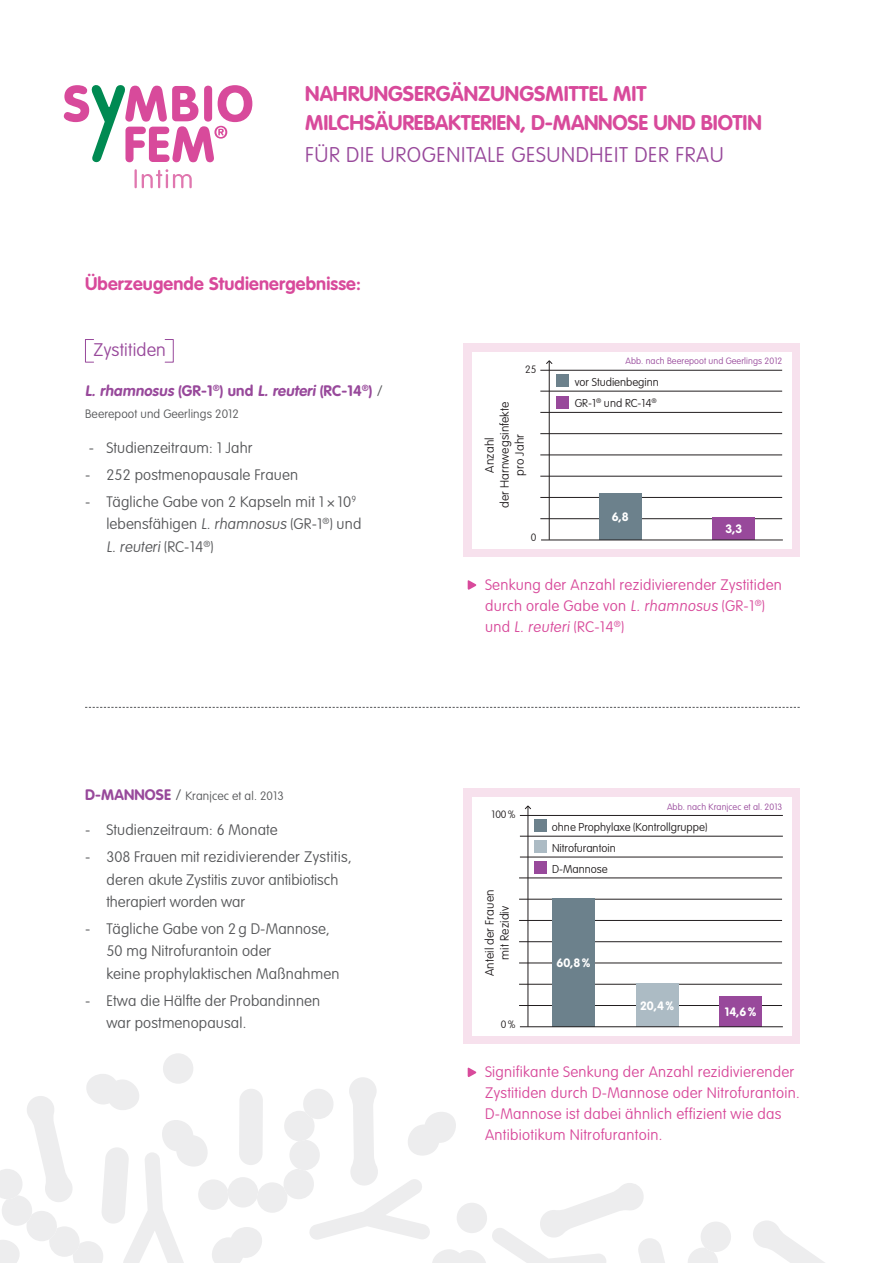
<style>
.page{position:relative;width:885px;height:1263px;background:#fff}
.page>*{position:absolute;margin:0;border:0;box-sizing:border-box;transform-origin:0 0}
.t1{font:700 21px/28.5px "VAG Rounded Std";letter-spacing:-.01em;color:#d84a9b}
.t2{font:100 21px "VAG Rounded Std";letter-spacing:.03em;color:#98499b}
.t3{font:700 18px "VAG Rounded Std";letter-spacing:.01em;color:#d84a9b}
.t4{font:100 18px "VAG Rounded Std";letter-spacing:.01em;color:#98499b}
.t5{font:100 15px/22.5px "VAG Rounded Std";letter-spacing:.01em;color:#57585a}
.t6{font:100 15px/21px "VAG Rounded Std";letter-spacing:.02em;color:#d84a9b}
.t7{font:700 15px "VAG Rounded Std";letter-spacing:.01em;color:#98499b}
.t8{font:100 12px/15px "VAG Rounded Std";letter-spacing:.01em;color:#231f20;text-align:center}
.t9{font:100 12px "VAG Rounded Std";letter-spacing:.01em;color:#57585a}
.t10{font:700 12px "VAG Rounded Std";color:#fff}
.t11{font:100 11.25px/21px "VAG Rounded Std";color:#231f20}
.t12{font:100 10.5px "VAG Rounded Std";color:#231f20}
.t13{font:100 9px "VAG Rounded Std";letter-spacing:.01em;color:#98499b}
.s1{font-weight:100;color:#57585a}
.s2{font-weight:700;font-size:15px;color:#98499b}
.s3{font-size:15px}
</style>
<div class="page">
<svg style="left:688px;top:1222px;width:43px;height:41px"></svg>
<svg style="left:753px;top:1221px;width:72px;height:42px"></svg>
<svg style="left:64px;top:85px;width:188px;height:78px"></svg>
<hr style="left:134px;top:169px;width:3px;height:19px;background:#e077af">
<svg style="left:142px;top:169px;width:50px;height:19px"></svg>
<svg style="left:85px;top:707px;width:714px;height:1px"></svg>
<div style="left:463px;top:788px;width:336px;height:256px;background:#f7e1ed"></div>
<div style="left:472px;top:797px;width:319px;height:238px;background:#fff"></div>
<hr style="left:520px;top:857px;width:262px;height:1px;background:#231f20">
<hr style="left:520px;top:836px;width:262px;height:1px;background:#231f20">
<hr style="left:520px;top:815px;width:262px;height:1px;background:#231f20">
<hr style="left:519px;top:1005px;width:263px;height:1px;background:#231f20">
<div style="left:719px;top:996px;width:42px;height:31px;background:#98499b"></div>
<hr style="left:519px;top:878px;width:263px;height:1px;background:#231f20">
<hr style="left:519px;top:899px;width:263px;height:1px;background:#231f20">
<hr style="left:519px;top:920px;width:263px;height:1px;background:#231f20">
<hr style="left:519px;top:941px;width:263px;height:1px;background:#231f20">
<hr style="left:519px;top:963px;width:263px;height:1px;background:#231f20">
<hr style="left:519px;top:984px;width:263px;height:1px;background:#231f20">
<hr style="left:527px;top:806px;width:1px;height:221px;background:#231f20">
<svg style="left:524px;top:805px;width:7px;height:5px"></svg>
<div style="left:552px;top:898px;width:42px;height:129px;background:#6c818c"></div>
<div style="left:635px;top:984px;width:43px;height:43px;background:#acbbc4"></div>
<hr style="left:520px;top:1026px;width:262px;height:1px;background:#231f20">
<div style="left:533px;top:819px;width:13px;height:13px;background:#6c818c"></div>
<div style="left:534px;top:840px;width:12px;height:13px;background:#acbbc4"></div>
<div style="left:534px;top:861px;width:12px;height:13px;background:#98499b"></div>
<svg style="left:0;top:1053px;width:665px;height:210px"></svg>
<div style="left:463px;top:343px;width:336px;height:214px;background:#f7e1ed"></div>
<div style="left:472px;top:352px;width:319px;height:196px;background:#fff"></div>
<div style="left:556px;top:374px;width:13px;height:13px;background:#6c818c"></div>
<div style="left:556px;top:396px;width:13px;height:13px;background:#98499b"></div>
<hr style="left:540px;top:391px;width:242px;height:1px;background:#231f20">
<hr style="left:540px;top:370px;width:242px;height:1px;background:#231f20">
<hr style="left:540px;top:412px;width:242px;height:1px;background:#231f20">
<hr style="left:540px;top:433px;width:242px;height:1px;background:#231f20">
<hr style="left:540px;top:454px;width:242px;height:1px;background:#231f20">
<hr style="left:540px;top:476px;width:242px;height:1px;background:#231f20">
<hr style="left:540px;top:497px;width:242px;height:1px;background:#231f20">
<hr style="left:540px;top:518px;width:242px;height:1px;background:#231f20">
<hr style="left:549px;top:361px;width:1px;height:179px;background:#231f20">
<div style="left:599px;top:493px;width:42px;height:47px;background:#6c818c"></div>
<div style="left:712px;top:517px;width:43px;height:23px;background:#98499b"></div>
<hr style="left:541px;top:540px;width:241px;height:1px;background:#231f20">
<svg style="left:546px;top:360px;width:7px;height:5px"></svg>
<svg style="left:467px;top:580px;width:10px;height:10px"></svg>
<div style="left:85px;top:339px;width:9px;height:23px;border:1px solid #98499b"></div>
<div style="left:165px;top:339px;width:9px;height:23px;border:1px solid #98499b"></div>
<h1 class="t1" style="left:305px;top:80px;width:458px">NAHRUNGSERGÄNZUNGSMITTEL MIT<br>MILCHSÄUREBAKTERIEN, D-MANNOSE UND BIOTIN</h1>
<h1 class="t2" style="left:305px;top:143px;width:420px">FÜR DIE UROGENITALE GESUNDHEIT DER FRAU</h1>
<p class="t3" style="left:85px;top:273px;width:277px">Überzeugende Studienergebnisse:</p>
<p class="t4" style="left:94px;top:340px;width:74px">Zystitiden</p>
<p class="t7" style="left:85px;top:382px;width:299px">L. rhamnosus (GR-1<sup>®</sup>) und L. reuteri (RC-14<sup>®</sup>) <span class="s1">/</span></p>
<p class="t9" style="left:85px;top:407px;width:155px">Beerepoot und Geerlings 2012</p>
<p class="t5" style="left:89px;top:437px;width:165px">- Studienzeitraum: 1 Jahr</p>
<p class="t5" style="left:85px;top:464px;width:214px">- 252 postmenopausale Frauen</p>
<p class="t5" style="left:106px;top:491px;width:256px;text-indent:-21px">- Tägliche Gabe von 2 Kapseln mit 1 10<sup>9 </sup>lebensfähigen L. rhamnosus (GR-1<sup>®</sup>) und<br>L. reuteri (RC-14<sup>®</sup>)</p>
<p class="t9" style="left:85px;top:789px;width:200px"><span class="s2">D-MANNOSE</span> <span class="s3">/</span> Kranjcec et al. 2013</p>
<p class="t5" style="left:85px;top:819px;width:194px">- Studienzeitraum: 6 Monate</p>
<p class="t5" style="left:106px;top:846px;width:247px;text-indent:-21px">- 308 Frauen mit rezidivierender Zystitis, deren akute Zystitis zuvor antibiotisch therapiert worden war</p>
<p class="t5" style="left:106px;top:918px;width:234px;text-indent:-21px">- Tägliche Gabe von 2 g D-Mannose,<br>50 mg Nitrofurantoin oder<br>keine prophylaktischen Maßnahmen</p>
<p class="t5" style="left:106px;top:990px;width:215px;text-indent:-21px">- Etwa die Hälfte der Probandinnen war postmenopausal.</p>
<p class="t12" style="left:525px;top:363px;width:13px">25</p>
<p class="t8" style="left:482px;top:508px;width:108px;rotate:-90deg">Anzahl<br>der Harnwegsinfekte pro Jahr</p>
<p class="t13" style="left:625px;top:356px;width:158px">Abb. nach Beerepoot und Geerlings 2012</p>
<p class="t11" style="left:574px;top:371px;width:86px;line-height:21.5px">vor Studienbeginn<br>GR-1<sup>®</sup> und RC-14<sup>®</sup></p>
<p class="t10" style="left:611px;top:510px;width:18px">6,8</p>
<p class="t10" style="left:725px;top:522px;width:18px">3,3</p>
<p class="t12" style="left:530px;top:532px;width:7px">0</p>
<p class="t6" style="left:485px;top:574px;width:298px">Senkung der Anzahl rezidivierender Zystitiden durch orale Gabe von L. rhamnosus (GR-1<sup>®</sup>) und L. reuteri (RC-14<sup>®</sup>)</p>
<p class="t12" style="left:491px;top:808px;width:26px">100 %</p>
<p class="t8" style="left:482px;top:976px;width:88px;rotate:-90deg">Anteil der Frauen mit Rezidiv</p>
<p class="t12" style="left:501px;top:1018px;width:16px">0%</p>
<p class="t13" style="left:667px;top:801px;width:117px">Abb. nach Kranjcec et al. 2013</p>
<p class="t11" style="left:552px;top:817px;width:157px">ohne Prophylaxe (Kontrollgruppe)<br>Nitrofurantoin<br>D-Mannose</p>
<p class="t10" style="left:556px;top:956px;width:36px">60,8%</p>
<p class="t10" style="left:640px;top:999px;width:36px">20,4%</p>
<p class="t10" style="left:724px;top:1004px;width:33px">14,6%</p>
<p class="t6" style="left:485px;top:1062px;width:316px">Signifikante Senkung der Anzahl rezidivierender Zystitiden durch D-Mannose oder Nitrofurantoin.<br>D-Mannose ist dabei ähnlich effizient wie das Antibiotikum Nitrofurantoin.</p>
</div>
